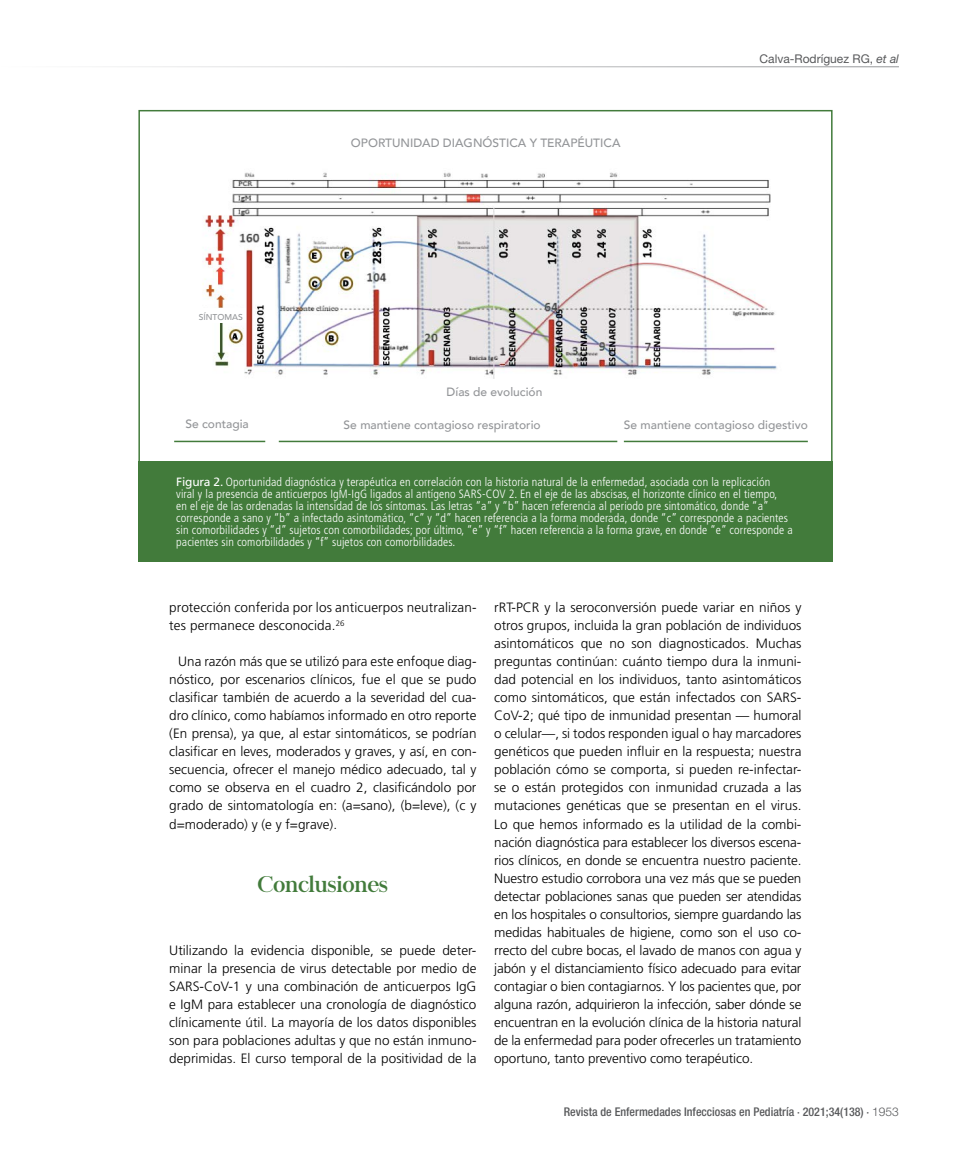
<style>
.page{position:relative;width:953px;height:1170px;background:#fff}
.page>*{position:absolute;margin:0;border:0;box-sizing:border-box;transform-origin:0 0}
.t1{font:22.5px "Chapaza";color:#427b3b}
.t2{font:300 13.5px/18px "Frutiger LT Std";color:#000;text-align:justify}
.t3{font:300 condensed 12px/12px "Frutiger LT Std";letter-spacing:.01em;color:#fff}
.t4{font:500 12px "Avenir";color:#939598}
.t5{font:500 condensed 12px "Helvetica Neue LT Std";color:#58595b}
.t6{font:12px "Helvetica Neue LT Std";color:#58595b}
.t7{font:500 8.4px "Avenir";color:#939598}
.s1{font-style:italic}
.s2{font-weight:400;font-stretch:normal}
.s3{font-family:"Minion Pro";font-weight:400;font-stretch:normal}
.s4{font-weight:300;font-stretch:normal}
</style>
<div class="page">
<hr style="left:0;top:66px;width:898px;height:1px;background:#939598">
<div style="left:138px;top:461px;width:694px;height:100px;background:#427b3b"></div>
<div style="left:138px;top:110px;width:694px;height:451px;border:2px solid #427b3b"></div>
<img style="left:202px;top:172px;width:575px;height:206px">
<hr style="left:279px;top:440px;width:338px;height:2px;background:#427b3b">
<div style="left:189px;top:309px;width:56px;height:14px;background:#fff"></div>
<hr style="left:174px;top:440px;width:91px;height:2px;background:#427b3b">
<hr style="left:624px;top:440px;width:183px;height:2px;background:#427b3b">
<p class="t7" style="left:199px;top:310px;width:46px">SÍNTOMAS</p>
<p class="t4" style="left:351px;top:132px;width:271px">OPORTUNIDAD DIAGNÓSTICA Y TERAPÉUTICA</p>
<p class="t4" style="left:446px;top:381px;width:97px">Días de evolución</p>
<p class="t6" style="left:759px;top:51px;width:141px">Calva-Rodríguez RG, <span class="s1">et al</span></p>
<p class="t4" style="left:185px;top:413px;width:65px">Se contagia</p>
<p class="t4" style="left:343px;top:414px;width:198px">Se mantiene contagioso respiratorio</p>
<p class="t4" style="left:624px;top:414px;width:185px">Se mantiene contagioso digestivo</p>
<p class="t3" style="left:176px;top:476px;width:618px"><span class="s2">Figura 2.</span> Oportunidad diagnóstica y terapéutica en correlación con la historia natural de la enfermedad, asociada con la replicación<br>viral y la presencia de anticuerpos IgM-IgG ligados al antígeno SARS-COV 2. En el eje de las abscisas, el horizonte clínico en el tiempo,<br>en el eje de las ordenadas la intensidad de los síntomas. Las letras “a” y “b” hacen referencia al periodo pre sintomático, donde “a” corresponde a sano y “b” a infectado asintomático, “c” y “d” hacen referencia a la forma moderada, donde “c” corresponde a pacientes sin comorbilidades y “d” sujetos con comorbilidades; por último, “e” y “f” hacen referencia a la forma grave, en donde “e” corresponde a pacientes sin comorbilidades y “f” sujetos con comorbilidades.</p>
<p class="t2" style="left:169px;top:599px;width:309px">protección conferida por los anticuerpos neutralizan&shy;tes permanece desconocida.<sup>26</sup></p>
<p class="t2" style="left:169px;top:653px;width:309px;text-indent:9px">Una razón más que se utilizó para este enfoque diag&shy;nóstico, por escenarios clínicos, fue el que se pudo clasificar también de acuerdo a la severidad del cua&shy;dro clínico, como habíamos informado en otro reporte (En prensa), ya que, al estar sintomáticos, se podrían clasificar en leves, moderados y graves, y así, en con&shy;secuencia, ofrecer el manejo médico adecuado, tal y como se observa en el cuadro 2, clasificándolo por grado de sintomatología en: (a=sano), (b=leve), (c y d=moderado) y (e y f=grave).</p>
<h1 class="t1" style="left:258px;top:870px;width:131px">Conclusiones</h1>
<p class="t2" style="left:169px;top:941px;width:309px">Utilizando la evidencia disponible, se puede deter&shy;minar la presencia de virus detectable por medio de SARS-CoV-1 y una combinación de anticuerpos IgG e IgM para establecer una cronología de diagnóstico clínicamente útil. La mayoría de los datos disponibles son para poblaciones adultas y que no están inmuno&shy;deprimidas. El curso temporal de la positividad de la</p>
<p class="t2" style="left:494px;top:599px;width:309px">rRT-PCR y la seroconversión puede variar en niños y otros grupos, incluida la gran población de individuos asintomáticos que no son diagnosticados. Muchas preguntas continúan: cuánto tiempo dura la inmuni&shy;dad potencial en los individuos, tanto asintomáticos como sintomáticos, que están infectados con SARS-CoV-2; qué tipo de inmunidad presentan — humoral o celular—, si todos responden igual o hay marcadores genéticos que pueden influir en la respuesta; nuestra población cómo se comporta, si pueden re-infectar&shy;se o están protegidos con inmunidad cruzada a las mutaciones genéticas que se presentan en el virus.<br>Lo que hemos informado es la utilidad de la combi&shy;nación diagnóstica para establecer los diversos escena&shy;rios clínicos, en donde se encuentra nuestro paciente.<br>Nuestro estudio corrobora una vez más que se pueden detectar poblaciones sanas que pueden ser atendidas en los hospitales o consultorios, siempre guardando las medidas habituales de higiene, como son el uso co&shy;rrecto del cubre bocas, el lavado de manos con agua y jabón y el distanciamiento físico adecuado para evitar contagiar o bien contagiarnos. Y los pacientes que, por alguna razón, adquirieron la infección, saber dónde se encuentran en la evolución clínica de la historia natural de la enfermedad para poder ofrecerles un tratamiento oportuno, tanto preventivo como terapéutico.</p>
<p class="t5" style="left:564px;top:1104px;width:336px">Revista de Enfermedades Infecciosas en Pediatría <span class="s3">·</span> 2021;34(138) <span class="s3">·</span> <span class="s4">1953</span></p>
</div>
